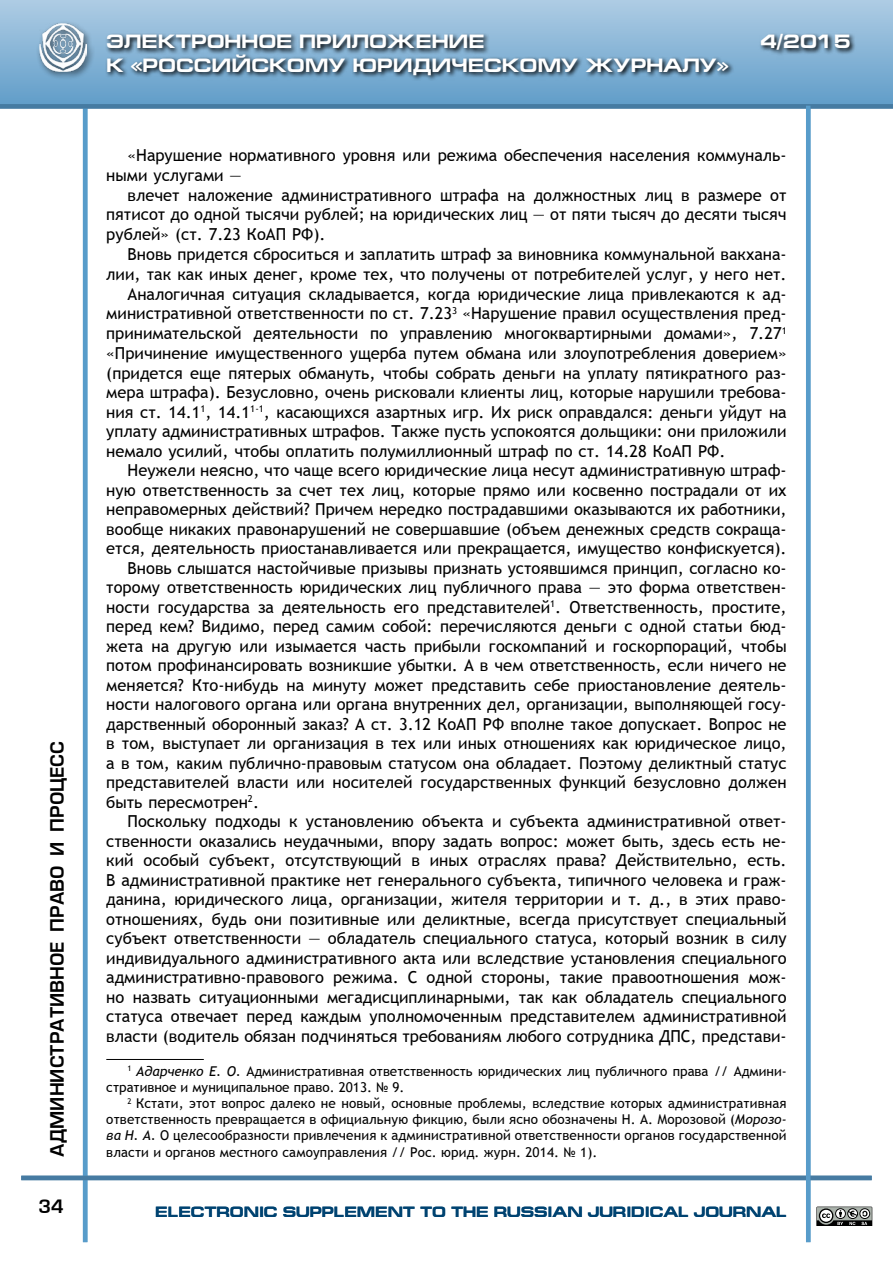
<style>
.page{position:relative;width:893px;height:1263px;background:#fff}
.page>*{position:absolute;margin:0;border:0;box-sizing:border-box;transform-origin:0 0}
.t1{font:700 19.5px "Europe Ext";color:#fff}
.t2{font:18px "Europe Demi Normal";color:#000}
.t3{font:16.5px/19.8px "Trebuchet MS";color:#000}
.t4{font:700 15px "Europe Ext";color:#004371}
.t5{font:13.5px/16.2px "Trebuchet MS";color:#000}
.s1{font-style:italic}
</style>
<div class="page">
<svg style="left:816px;top:1206px;width:57px;height:20px"></svg>
<div style="left:0;top:0;width:893px;height:106px;background:linear-gradient(to bottom,#aecce4,#619dc9)"></div>
<hr style="left:83px;top:106px;width:4px;height:1136px;background:#589cca">
<hr style="left:21px;top:1176px;width:851px;height:4px;background:#467ba2">
<div style="left:0;top:104px;width:893px;height:5px;background:#467ba2"></div>
<div style="left:35px;top:20px;width:60px;height:60px;background:#000;opacity:.63"></div>
<svg style="left:105px;top:31px;width:751px;height:50px;background:#6b90ac"></svg>
<hr style="left:806px;top:106px;width:4px;height:1136px;background:#589cca">
<hr style="left:106px;top:1059px;width:98px;height:1px;background:#000">
<p class="t2" style="left:47px;top:1157px;width:416px;rotate:-90deg">АДМИНИСТРАТИВНОЕ ПРАВО И ПРОЦЕСС</p>
<p class="t1" style="left:106px;top:31px;width:380px">ЭЛЕКТРОННОЕ ПРИЛОЖЕНИЕ</p>
<p class="t1" style="left:760px;top:31px;width:92px">4/2015</p>
<p class="t1" style="left:106px;top:54px;width:624px">К «РОССИЙСКОМУ ЮРИДИЧЕСКОМУ ЖУРНАЛУ»</p>
<p class="t3" style="left:106px;top:145px;width:682px;text-indent:21px">«Нарушение нормативного уровня или режима обеспечения населения коммуналь&shy;ными услугами ―</p>
<p class="t3" style="left:106px;top:185px;width:682px;text-align:justify;text-indent:21px">влечет наложение административного штрафа на должностных лиц в размере от пятисот до одной тысячи рублей; на юридических лиц ― от пяти тысяч до десяти тысяч рублей» (ст. 7.23 КоАП РФ).</p>
<p class="t3" style="left:128px;top:244px;width:661px">Вновь придется сброситься и заплатить штраф за виновника коммунальной вакхана-</p>
<p class="t3" style="left:106px;top:264px;width:682px">лии, так как иных денег, кроме тех, что получены от потребителей услуг, у него нет.</p>
<p class="t3" style="left:128px;top:284px;width:661px">Аналогичная ситуация складывается, когда юридические лица привлекаются к ад-</p>
<p class="t3" style="left:106px;top:304px;width:682px">министративной ответственности по ст. 7.23<sup>3</sup> «Нарушение правил осуществления пред-</p>
<p class="t3" style="left:106px;top:324px;width:682px">принимательской деятельности по управлению многоквартирными домами», 7.27<sup>1</sup></p>
<p class="t3" style="left:106px;top:343px;width:682px">«Причинение имущественного ущерба путем обмана или злоупотребления доверием»</p>
<p class="t3" style="left:106px;top:363px;width:682px">(придется еще пятерых обмануть, чтобы собрать деньги на уплату пятикратного раз-</p>
<p class="t3" style="left:106px;top:382px;width:682px">мера штрафа). Безусловно, очень рисковали клиенты лиц, которые нарушили требова-</p>
<p class="t3" style="left:106px;top:402px;width:682px">ния ст. 14.1<sup>1</sup>, 14.1<sup>1-1</sup>, касающихся азартных игр. Их риск оправдался: деньги уйдут на</p>
<p class="t3" style="left:106px;top:421px;width:682px">уплату административных штрафов. Также пусть успокоятся дольщики: они приложили</p>
<p class="t3" style="left:106px;top:441px;width:621px">немало усилий, чтобы оплатить полумиллионный штраф по ст. 14.28 КоАП РФ.</p>
<p class="t3" style="left:128px;top:460px;width:661px">Неужели неясно, что чаще всего юридические лица несут административную штраф-</p>
<p class="t3" style="left:106px;top:480px;width:682px">ную ответственность за счет тех лиц, которые прямо или косвенно пострадали от их</p>
<p class="t3" style="left:106px;top:499px;width:682px">неправомерных действий? Причем нередко пострадавшими оказываются их работники,</p>
<p class="t3" style="left:106px;top:519px;width:682px">вообще никаких правонарушений не совершавшие (объем денежных средств сокраща-</p>
<p class="t3" style="left:106px;top:538px;width:682px">ется, деятельность приостанавливается или прекращается, имущество конфискуется).</p>
<p class="t3" style="left:128px;top:558px;width:661px">Вновь слышатся настойчивые призывы признать устоявшимся принцип, согласно ко-</p>
<p class="t3" style="left:106px;top:577px;width:682px">торому ответственность юридических лиц публичного права ― это форма ответствен-</p>
<p class="t3" style="left:106px;top:597px;width:682px">ности государства за деятельность его представителей<sup>1</sup>. Ответственность, простите,</p>
<p class="t3" style="left:106px;top:616px;width:682px">перед кем? Видимо, перед самим собой: перечисляются деньги с одной статьи бюд-</p>
<p class="t3" style="left:106px;top:636px;width:682px">жета на другую или изымается часть прибыли госкомпаний и госкорпораций, чтобы</p>
<p class="t3" style="left:106px;top:655px;width:682px">потом профинансировать возникшие убытки. А в чем ответственность, если ничего не</p>
<p class="t3" style="left:106px;top:675px;width:682px">меняется? Кто-нибудь на минуту может представить себе приостановление деятель-</p>
<p class="t3" style="left:106px;top:694px;width:682px">ности налогового органа или органа внутренних дел, организации, выполняющей госу-</p>
<p class="t3" style="left:106px;top:714px;width:682px">дарственный оборонный заказ? А ст. 3.12 КоАП РФ вполне такое допускает. Вопрос не</p>
<p class="t3" style="left:106px;top:733px;width:682px">в том, выступает ли организация в тех или иных отношениях как юридическое лицо,</p>
<p class="t3" style="left:106px;top:753px;width:682px">а в том, каким публично-правовым статусом она обладает. Поэтому деликтный статус</p>
<p class="t3" style="left:106px;top:772px;width:682px">представителей власти или носителей государственных функций безусловно должен</p>
<p class="t3" style="left:106px;top:792px;width:154px">быть пересмотрен<sup>2</sup>.</p>
<p class="t3" style="left:128px;top:811px;width:661px">Поскольку подходы к установлению объекта и субъекта административной ответ-</p>
<p class="t3" style="left:106px;top:831px;width:682px">ственности оказались неудачными, впору задать вопрос: может быть, здесь есть не-</p>
<p class="t3" style="left:106px;top:850px;width:682px">кий особый субъект, отсутствующий в иных отраслях права? Действительно, есть.</p>
<p class="t3" style="left:106px;top:870px;width:682px">В административной практике нет генерального субъекта, типичного человека и граж-</p>
<p class="t3" style="left:106px;top:889px;width:682px">данина, юридического лица, организации, жителя территории и т. д., в этих право-</p>
<p class="t3" style="left:106px;top:909px;width:682px">отношениях, будь они позитивные или деликтные, всегда присутствует специальный</p>
<p class="t3" style="left:106px;top:928px;width:682px">субъект ответственности ― обладатель специального статуса, который возник в силу</p>
<p class="t3" style="left:106px;top:948px;width:682px">индивидуального административного акта или вследствие установления специального</p>
<p class="t3" style="left:106px;top:967px;width:682px">административно-правового режима. С одной стороны, такие правоотношения мож-</p>
<p class="t3" style="left:106px;top:987px;width:682px">но назвать ситуационными мегадисциплинарными, так как обладатель специального</p>
<p class="t3" style="left:106px;top:1006px;width:682px">статуса отвечает перед каждым уполномоченным представителем административной</p>
<p class="t3" style="left:106px;top:1026px;width:682px">власти (водитель обязан подчиняться требованиям любого сотрудника ДПС, представи-</p>
<p class="t5" style="left:106px;top:1063px;width:682px;text-indent:21px"><sup>1</sup> <span class="s1">Адарченко Е. О.</span> Административная ответственность юридических лиц публичного права // Админи&shy;стративное и муниципальное право. 2013. № 9.</p>
<p class="t5" style="left:106px;top:1095px;width:682px;text-align:justify;text-indent:21px"><sup>2</sup> Кстати, этот вопрос далеко не новый, основные проблемы, вследствие которых административная ответственность превращается в официальную фикцию, были ясно обозначены Н. А. Морозовой (<span class="s1">Морозо&shy;ва Н. А.</span> О целесообразности привлечения к административной ответственности органов государственной власти и органов местного самоуправления // Рос. юрид. журн. 2014. № 1).</p>
<p class="t2" style="left:38px;top:1196px;width:27px">34</p>
<p class="t4" style="left:155px;top:1204px;width:633px">ELECTRONIC SUPPLEMENT TO THE RUSSIAN JURIDICAL JOURNAL</p>
</div>
